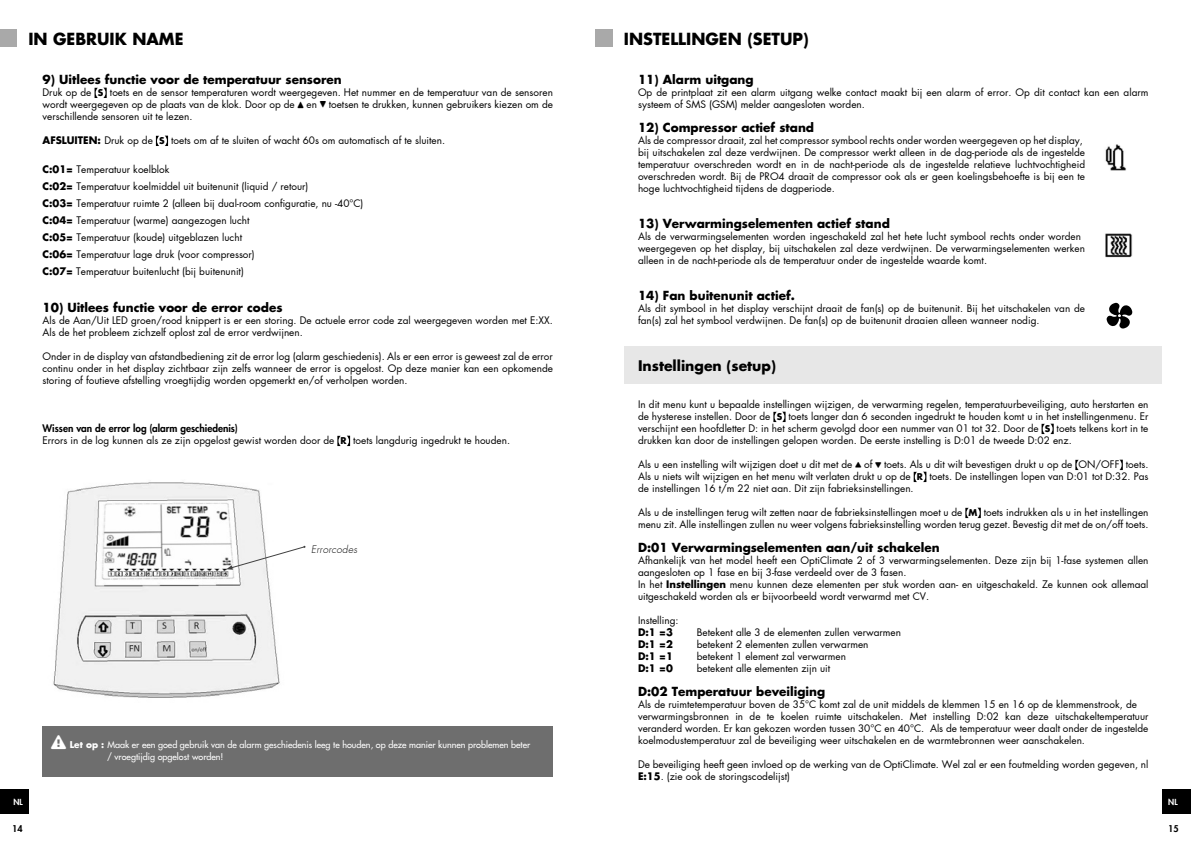
<style>
.page{position:relative;width:1191px;height:842px;background:#fff}
.page>*{position:absolute;margin:0;border:0;box-sizing:border-box;transform-origin:0 0}
.t1{font:700 16px "Futura Std";color:#000}
.t2{font:700 14px "Futura Std";color:#000}
.t3{font:700 12px "Futura Std";color:#000}
.t4{font:10px/12px "Futura Std";color:#000}
.t5{font:700 10px "Futura Std";color:#000}
.t6{font:italic 300 10px "Futura Std";letter-spacing:.025em;color:#000}
.t7{font:500 9px/12px "Futura Std";color:#fff}
.t8{font:800 9px "Futura Std";color:#000}
.t9{font:800 8px "Futura Std";color:#fff}
.s1{font-weight:700;font-size:9px}
.s2{font-weight:700}
.s3{font-weight:800}
</style>
<div class="page">
<div style="left:1162px;top:789px;width:29px;height:25px;background:#000"></div>
<div style="left:0;top:789px;width:28px;height:25px;background:#000"></div>
<svg style="left:95px;top:88px;width:12px;height:10px"></svg>
<svg style="left:156px;top:136px;width:3px;height:10px"></svg>
<svg style="left:165px;top:136px;width:3px;height:10px"></svg>
<svg style="left:337px;top:436px;width:4px;height:10px"></svg>
<svg style="left:347px;top:436px;width:3px;height:10px"></svg>
<img style="left:53px;top:482px;width:227px;height:216px">
<svg style="left:226px;top:546px;width:79px;height:24px"></svg>
<div style="left:43px;top:726px;width:510px;height:50px;background:#6e6e6e"></div>
<img style="left:1105px;top:144px;width:21px;height:27px">
<img style="left:1105px;top:233px;width:27px;height:25px">
<svg style="left:1106px;top:303px;width:26px;height:25px"></svg>
<div style="left:624px;top:347px;width:537px;height:37px;background:#e7e7e7"></div>
<svg style="left:773px;top:412px;width:3px;height:10px"></svg>
<svg style="left:782px;top:412px;width:3px;height:10px"></svg>
<svg style="left:1041px;top:424px;width:3px;height:10px"></svg>
<svg style="left:1050px;top:424px;width:3px;height:10px"></svg>
<svg style="left:1075px;top:460px;width:3px;height:10px"></svg>
<svg style="left:1119px;top:460px;width:3px;height:10px"></svg>
<svg style="left:913px;top:472px;width:4px;height:10px"></svg>
<svg style="left:923px;top:472px;width:3px;height:10px"></svg>
<svg style="left:965px;top:508px;width:3px;height:10px"></svg>
<svg style="left:977px;top:508px;width:3px;height:10px"></svg>
<div style="left:0;top:29px;width:17px;height:18px;background:#a9a9a9"></div>
<div style="left:595px;top:29px;width:17px;height:18px;background:#a9a9a9"></div>
<h1 class="t1" style="left:28px;top:32px;width:157px">IN GEBRUIK NAME</h1>
<h1 class="t1" style="left:624px;top:32px;width:186px">INSTELLINGEN (SETUP)</h1>
<p class="t3" style="left:43px;top:74px;width:301px">9) Uitlees functie voor de temperatuur sensoren</p>
<p class="t4" style="left:43px;top:87px;width:512px;text-align:justify">Druk op de <span class="s1">S</span> toets en de sensor temperaturen wordt weergegeven. Het nummer en de temperatuur van de sensoren wordt weergegeven op de plaats van de klok. Door op de ➢ en toetsen te drukken, kunnen gebruikers kiezen om de verschillende sensoren uit te lezen.</p>
<p class="t4" style="left:43px;top:135px;width:404px"><span class="s2">AFSLUITEN:</span> Druk op de <span class="s1">S</span> toets om af te sluiten of wacht 60s om automatisch af te sluiten.</p>
<p class="t4" style="left:43px;top:162px;width:322px;line-height:17px"><span class="s2">C:01=</span> Temperatuur koelblok<br><span class="s2">C:02=</span> Temperatuur koelmiddel uit buitenunit (liquid / retour)<br><span class="s2">C:03=</span> Temperatuur ruimte 2 (alleen bij dual-room configuratie, nu -40°C)<br><span class="s2">C:04=</span> Temperatuur (warme) aangezogen lucht<br><span class="s2">C:05=</span> Temperatuur (koude) uitgeblazen lucht<br><span class="s2">C:06=</span> Temperatuur lage druk (voor compressor)<br><span class="s2">C:07=</span> Temperatuur buitenlucht (bij buitenunit)</p>
<p class="t3" style="left:43px;top:302px;width:241px">10) Uitlees functie voor de error codes</p>
<p class="t4" style="left:43px;top:315px;width:512px">Als de Aan/Uit LED groen/rood knippert is er een storing. De actuele error code zal weergegeven worden met E:XX.<br>Als de het probleem zichzelf oplost zal de error verdwijnen.</p>
<p class="t4" style="left:43px;top:351px;width:512px;text-align:justify">Onder in de display van afstandbediening zit de error log (alarm geschiedenis). Als er een error is geweest zal de error continu onder in het display zichtbaar zijn zelfs wanneer de error is opgelost. Op deze manier kan een opkomende storing of foutieve afstelling vroegtijdig worden opgemerkt en/of verholpen worden.</p>
<p class="t4" style="left:43px;top:423px;width:469px"><span class="s3">Wissen van de error log (alarm geschiedenis)<br></span>Errors in de log kunnen als ze zijn opgelost gewist worden door de <span class="s1">R</span> toets langdurig ingedrukt te houden.</p>
<p class="t3" style="left:638px;top:74px;width:117px">11) Alarm uitgang</p>
<p class="t4" style="left:638px;top:87px;width:512px">Op de printplaat zit een alarm uitgang welke contact maakt bij een alarm of error. Op dit contact kan een alarm systeem of SMS (GSM) melder aangesloten worden.</p>
<p class="t3" style="left:638px;top:122px;width:178px">12) Compressor actief stand</p>
<p class="t4" style="left:638px;top:135px;width:448px">Als de compressor draait, zal het compressor symbool rechts onder worden weergegeven op het display, bij uitschakelen zal deze verdwijnen. De compressor werkt alleen in de dag-periode als de ingestelde temperatuur overschreden wordt en in de nacht-periode als de ingestelde relatieve luchtvochtigheid overschreden wordt. Bij de PRO4 draait de compressor ook als er geen koelingsbehoefte is bij een te hoge luchtvochtigheid tijdens de dagperiode.</p>
<p class="t3" style="left:638px;top:218px;width:253px">13) Verwarmingselementen actief stand</p>
<p class="t4" style="left:638px;top:231px;width:448px">Als de verwarmingselementen worden ingeschakeld zal het hete lucht symbool rechts onder worden weergegeven op het display, bij uitschakelen zal deze verdwijnen. De verwarmingselementen werken alleen in de nacht-periode als de temperatuur onder de ingestelde waarde komt.</p>
<p class="t3" style="left:638px;top:290px;width:158px">14) Fan buitenunit actief.</p>
<p class="t4" style="left:638px;top:303px;width:448px">Als dit symbool in het display verschijnt draait de fan(s) op de buitenunit. Bij het uitschakelen van de fan(s) zal het symbool verdwijnen. De fan(s) op de buitenunit draaien alleen wanneer nodig.</p>
<h2 class="t2" style="left:638px;top:359px;width:139px">Instellingen (setup)</h2>
<p class="t4" style="left:638px;top:399px;width:512px;text-align:justify">In dit menu kunt u bepaalde instellingen wijzigen, de verwarming regelen, temperatuurbeveiliging, auto herstarten en de hysterese instellen. Door de <span class="s1">S</span> toets langer dan 6 seconden ingedrukt te houden komt u in het instellingenmenu. Er verschijnt een hoofdletter D: in het scherm gevolgd door een nummer van 01 tot 32. Door de <span class="s1">S</span> toets telkens kort in te drukken kan door de instellingen gelopen worden. De eerste instelling is D:01 de tweede D:02 enz.</p>
<p class="t4" style="left:638px;top:459px;width:512px;text-align:justify">Als u een instelling wilt wijzigen doet u dit met de ➢ of toets. Als u dit wilt bevestigen drukt u op de ON/OFF toets.<br>Als u niets wilt wijzigen en het menu wilt verlaten drukt u op de <span class="s1">R</span> toets. De instellingen lopen van D:01 tot D:32. Pas de instellingen 16 t/m 22 niet aan. Dit zijn fabrieksinstellingen.</p>
<p class="t4" style="left:638px;top:507px;width:512px">Als u de instellingen terug wilt zetten naar de fabrieksinstellingen moet u de <span class="s1">M</span> toets indrukken als u in het instellingen menu zit. Alle instellingen zullen nu weer volgens fabrieksinstelling worden terug gezet. Bevestig dit met de on/off toets.</p>
<p class="t3" style="left:638px;top:542px;width:303px">D:01 Verwarmingselementen aan/uit schakelen</p>
<p class="t4" style="left:638px;top:555px;width:512px">Afhankelijk van het model heeft een OptiClimate 2 of 3 verwarmingselementen. Deze zijn bij 1-fase systemen allen aangesloten op 1 fase en bij 3-fase verdeeld over de 3 fasen.<br>In het <span class="s2">Instellingen</span> menu kunnen deze elementen per stuk worden aan- en uitgeschakeld. Ze kunnen ook allemaal uitgeschakeld worden als er bijvoorbeeld wordt verwarmd met CV.</p>
<p class="t4" style="left:638px;top:615px;width:42px">Instelling:</p>
<p class="t5" style="left:638px;top:628px;width:36px">D:1 =3</p>
<p class="t4" style="left:697px;top:627px;width:206px">Betekent alle 3 de elementen zullen verwarmen</p>
<p class="t5" style="left:638px;top:640px;width:36px">D:1 =2</p>
<p class="t4" style="left:697px;top:639px;width:173px">betekent 2 elementen zullen verwarmen</p>
<p class="t5" style="left:638px;top:652px;width:36px">D:1 =1</p>
<p class="t4" style="left:697px;top:651px;width:151px">betekent 1 element zal verwarmen</p>
<p class="t5" style="left:638px;top:664px;width:36px">D:1 =0</p>
<p class="t4" style="left:697px;top:663px;width:135px">betekent alle elementen zijn uit</p>
<p class="t3" style="left:638px;top:686px;width:189px">D:02 Temperatuur beveiliging</p>
<p class="t4" style="left:638px;top:699px;width:512px">Als de ruimtetemperatuur boven de 35°C komt zal de unit middels de klemmen 15 en 16 op de klemmenstrook, de verwarmingsbronnen in de te koelen ruimte uitschakelen. Met instelling D:02 kan deze uitschakeltemperatuur veranderd worden. Er kan gekozen worden tussen 30°C en 40°C. Als de temperatuur weer daalt onder de ingestelde koelmodustemperatuur zal de beveiliging weer uitschakelen en de warmtebronnen weer aanschakelen.</p>
<p class="t4" style="left:638px;top:759px;width:512px">De beveiliging heeft geen invloed op de werking van de OptiClimate. Wel zal er een foutmelding worden gegeven, nl<br><span class="s2">E:15</span>. (zie ook de storingscodelijst)</p>
<p class="t6" style="left:311px;top:544px;width:47px">Errorcodes</p>
<p class="t7" style="left:107px;top:739px;width:425px;text-indent:-56px">❑ <span class="s2">Let op :</span> Maak er een goed gebruik van de alarm geschiedenis leeg te houden, op deze manier kunnen problemen beter / vroegtijdig opgelost worden!</p>
<p class="t9" style="left:13px;top:797px;width:11px">NL</p>
<p class="t9" style="left:1168px;top:797px;width:11px">NL</p>
<p class="t8" style="left:12px;top:824px;width:12px">14</p>
<p class="t8" style="left:1168px;top:824px;width:12px">15</p>
</div>
